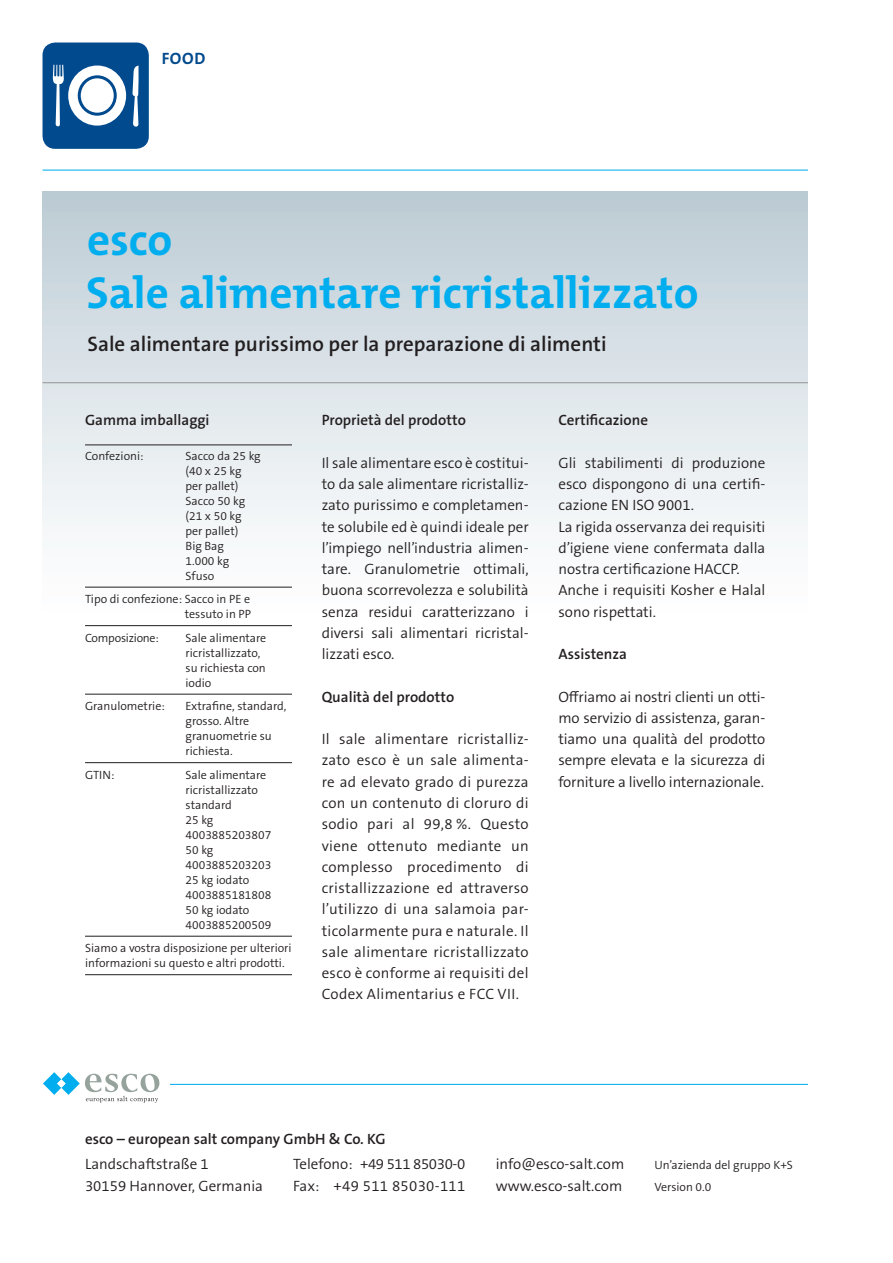
<style>
.page{position:relative;width:893px;height:1263px;background:#fff}
.page>*{position:absolute;margin:0;border:0;box-sizing:border-box;transform-origin:0 0}
.t1{font:700 45px/53.1px "The Mix B W7";color:#00aeef}
.t2{font:600 21px "The Sans B W6";color:#231f20}
.t3{font:700 16.5px "The Mix B W7";color:#004a8d}
.t4{font:300 15px/21.3px "The Sans B W4";color:#231f20}
.t5{font:600 15px "The Sans B W6";color:#231f20}
.t6{font:300 12px/15px "The Sans B W4";color:#231f20}
.t7{font:300 12px "The Sans B W4";letter-spacing:-.02em;color:#231f20}
</style>
<div class="page">
<div style="left:43px;top:191px;width:765px;height:628px;background:linear-gradient(to bottom,#c6d3da,#fff)"></div>
<hr style="left:43px;top:170px;width:765px;height:1px;background:#00aeef">
<hr style="left:43px;top:382px;width:765px;height:1px;background:#939598">
<div style="left:43px;top:43px;width:106px;height:106px;background:#004a8d;border-radius:13px"></div>
<svg style="left:53px;top:65px;width:86px;height:62px"></svg>
<hr style="left:170px;top:1084px;width:638px;height:1px;background:#00aeef">
<hr style="left:85px;top:445px;width:207px;height:1px;background:#231f20">
<hr style="left:85px;top:587px;width:207px;height:1px;background:#231f20">
<hr style="left:85px;top:625px;width:207px;height:1px;background:#231f20">
<hr style="left:85px;top:694px;width:207px;height:1px;background:#231f20">
<hr style="left:85px;top:762px;width:207px;height:1px;background:#231f20">
<hr style="left:85px;top:936px;width:207px;height:1px;background:#231f20">
<hr style="left:85px;top:974px;width:207px;height:1px;background:#231f20">
<svg style="left:43px;top:1072px;width:116px;height:31px"></svg>
<p class="t3" style="left:162px;top:51px;width:45px">FOOD</p>
<h1 class="t1" style="left:86px;top:217px;width:614px">esco<br>Sale alimentare ricristallizzato</h1>
<h2 class="t2" style="left:88px;top:335px;width:520px">Sale alimentare purissimo per la preparazione di alimenti</h2>
<p class="t5" style="left:85px;top:414px;width:126px">Gamma imballaggi</p>
<p class="t6" style="left:85px;top:449px;width:60px">Confezioni:</p>
<p class="t6" style="left:186px;top:449px;width:77px">Sacco da 25 kg (40 x 25 kg per pallet)<br>Sacco 50 kg (21 x 50 kg per pallet)<br>Big Bag<br>1.000 kg<br>Sfuso</p>
<p class="t6" style="left:85px;top:593px;width:168px;text-align:right">Tipo di confezione: Sacco in PE e tessuto in PP</p>
<p class="t7" style="left:85px;top:633px;width:75px">Composizione:</p>
<p class="t6" style="left:186px;top:631px;width:82px">Sale alimentare ricristallizzato, su richiesta con iodio</p>
<p class="t6" style="left:85px;top:700px;width:81px">Granulometrie:</p>
<p class="t6" style="left:186px;top:700px;width:102px">Extrafine, standard, grosso. Altre granuometrie su richiesta.</p>
<p class="t6" style="left:85px;top:768px;width:31px">GTIN:</p>
<p class="t6" style="left:186px;top:768px;width:87px">Sale alimentare ricristallizzato standard<br>25 kg<br>4003885203807<br>50 kg<br>4003885203203<br>25 kg iodato<br>4003885181808<br>50 kg iodato<br>4003885200509</p>
<p class="t6" style="left:85px;top:942px;width:208px">Siamo a vostra disposizione per ulteriori informazioni su questo e altri prodotti.</p>
<p class="t5" style="left:322px;top:414px;width:146px">Proprietà del prodotto</p>
<p class="t4" style="left:322px;top:453px;width:208px;text-align:justify">Il sale alimentare esco è costitui&shy;to da sale alimentare ricristalliz&shy;zato purissimo e completamen&shy;te solubile ed è quindi ideale per l’impiego nell’industria alimen&shy;tare. Granulometrie ottimali, buona scorrevolezza e solubilità senza residui caratterizzano i diversi sali alimentari ricristal&shy;lizzati esco.</p>
<p class="t5" style="left:322px;top:691px;width:134px">Qualità del prodotto</p>
<p class="t4" style="left:322px;top:730px;width:208px;text-align:justify">Il sale alimentare ricristalliz&shy;zato esco è un sale alimenta&shy;re ad elevato grado di purezza con un contenuto di cloruro di sodio pari al 99,8 %. Questo viene ottenuto mediante un complesso procedimento di cristallizzazione ed attraverso l’utilizzo di una salamoia par&shy;ticolarmente pura e naturale. Il sale alimentare ricristallizzato esco è conforme ai requisiti del Codex Alimentarius e FCC VII.</p>
<p class="t5" style="left:558px;top:414px;width:91px">Certificazione</p>
<p class="t4" style="left:558px;top:453px;width:208px">Gli stabilimenti di produzione esco dispongono di una certifi&shy;cazione EN ISO 9001.<br>La rigida osservanza dei requisiti d’igiene viene confermata dalla nostra certificazione HACCP.<br>Anche i requisiti Kosher e Halal sono rispettati.</p>
<p class="t5" style="left:558px;top:648px;width:70px">Assistenza</p>
<p class="t4" style="left:558px;top:687px;width:208px;text-align:justify">Offriamo ai nostri clienti un otti&shy;mo servizio di assistenza, garan&shy;tiamo una qualità del prodotto sempre elevata e la sicurezza di forniture a livello internazionale.</p>
<p class="t5" style="left:85px;top:1132px;width:302px">esco – european salt company GmbH &amp; Co. KG</p>
<p class="t4" style="left:85px;top:1155px;width:179px">Landschaftstraße 1<br>30159 Hannover, Germania</p>
<p class="t6" style="left:654px;top:1156px;width:140px;line-height:21.3px">Un’azienda del gruppo K+S<br>Version 0.0</p>
<p class="t4" style="left:293px;top:1155px;width:174px">Telefono: +49 511 85030-0<br>Fax: +49 511 85030-111</p>
<p class="t4" style="left:496px;top:1155px;width:130px">info@esco-salt.com www.esco-salt.com</p>
</div>
